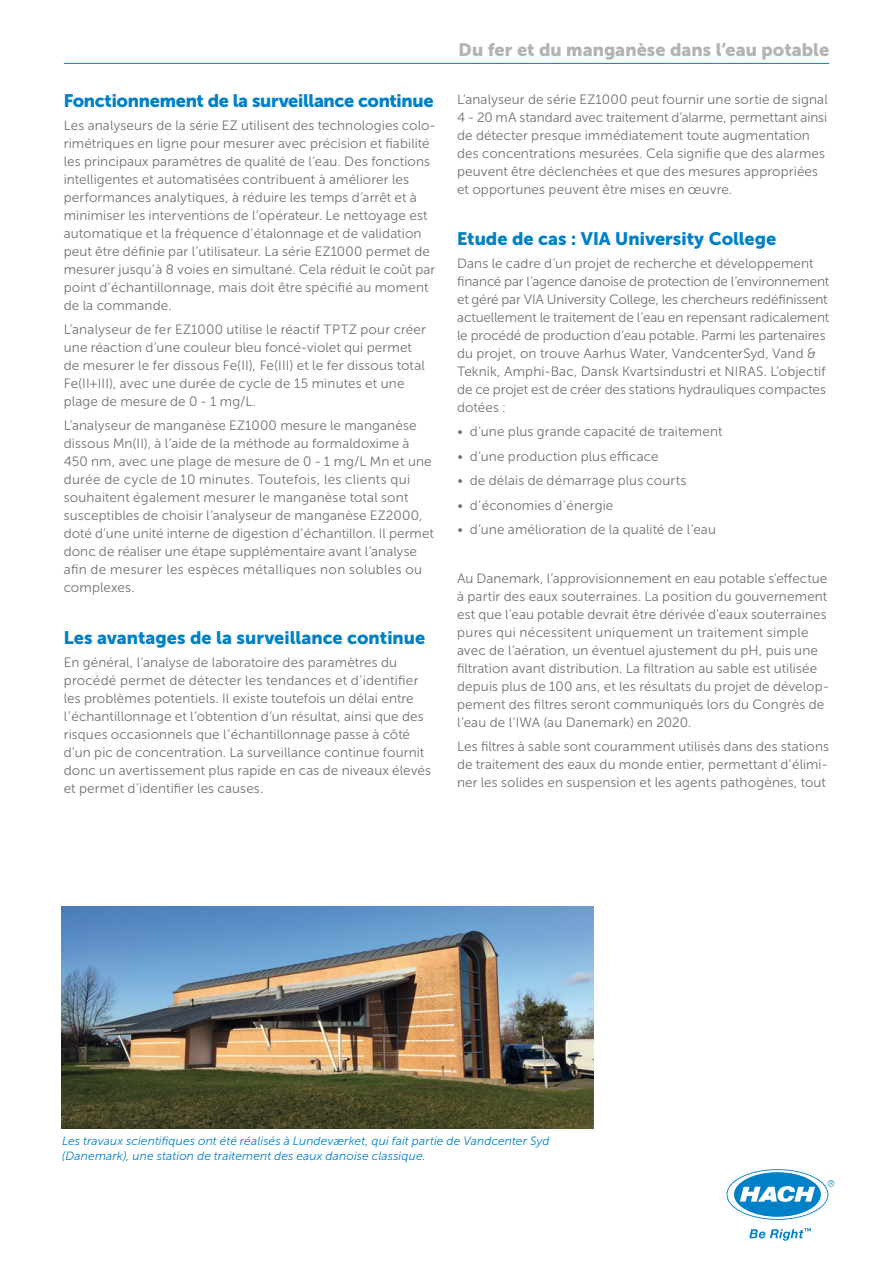
<style>
.page{position:relative;width:893px;height:1263px;background:#fff}
.page>*{position:absolute;margin:0;border:0;box-sizing:border-box;transform-origin:0 0}
.t1{font:18px "Museo Sans Cyrl 900";letter-spacing:-.005em;color:#0081c7}
.t2{font:18px "Museo Sans Cyrl 900";letter-spacing:.005em;color:#b1b3b4}
.t3{font:13.5px/18px "Museo Sans Cyrl 300";letter-spacing:.01em;color:#707172}
.t4{font:italic 12px/15px "Museo Sans Cyrl 300";letter-spacing:.01em;color:#0081c7}
</style>
<div class="page">
<svg style="left:727px;top:1170px;width:107px;height:49px"></svg>
<svg style="left:749px;top:1228px;width:62px;height:13px"></svg>
<img style="left:62px;top:907px;width:531px;height:221px">
<hr style="left:64px;top:63px;width:765px;height:1px;background:#0081c7">
<h1 class="t1" style="left:64px;top:91px;width:371px">Fonctionnement de la surveillance continue</h1>
<p class="t3" style="left:64px;top:116px;width:373px">Les analyseurs de la série EZ utilisent des technologies colo&shy;rimétriques en ligne pour mesurer avec précision et fiabilité les principaux paramètres de qualité de l’eau. Des fonctions intelligentes et automatisées contribuent à améliorer les performances analytiques, à réduire les temps d’arrêt et à minimiser les interventions de l’opérateur. Le nettoyage est automatique et la fréquence d’étalonnage et de validation peut être définie par l’utilisateur. La série EZ1000 permet de mesurer jusqu’à 8 voies en simultané. Cela réduit le coût par point d’échantillonnage, mais doit être spécifié au moment de la commande.</p>
<p class="t3" style="left:64px;top:320px;width:364px">L’analyseur de fer EZ1000 utilise le réactif TPTZ pour créer une réaction d’une couleur bleu foncé-violet qui permet de mesurer le fer dissous Fe(II), Fe(III) et le fer dissous total Fe(II+III), avec une durée de cycle de 15 minutes et une plage de mesure de 0 - 1 mg/L.</p>
<p class="t3" style="left:64px;top:417px;width:372px">L’analyseur de manganèse EZ1000 mesure le manganèse dissous Mn(II), à l’aide de la méthode au formaldoxime à 450 nm, avec une plage de mesure de 0 - 1 mg/L Mn et une durée de cycle de 10 minutes. Toutefois, les clients qui souhaitent également mesurer le manganèse total sont susceptibles de choisir l’analyseur de manganèse EZ2000, doté d’une unité interne de digestion d’échantillon. Il permet donc de réaliser une étape supplémentaire avant l’analyse afin de mesurer les espèces métalliques non solubles ou complexes.</p>
<h1 class="t1" style="left:64px;top:628px;width:363px">Les avantages de la surveillance continue</h1>
<p class="t3" style="left:64px;top:653px;width:369px">En général, l’analyse de laboratoire des paramètres du procédé permet de détecter les tendances et d’identifier les problèmes potentiels. Il existe toutefois un délai entre l’échantillonnage et l’obtention d’un résultat, ainsi que des risques occasionnels que l’échantillonnage passe à côté d’un pic de concentration. La surveillance continue fournit donc un avertissement plus rapide en cas de niveaux élevés et permet d’identifier les causes.</p>
<h1 class="t2" style="left:459px;top:39px;width:372px">Du fer et du manganèse dans l’eau potable</h1>
<p class="t3" style="left:457px;top:90px;width:372px">L’analyseur de série EZ1000 peut fournir une sortie de signal 4 - 20 mA standard avec traitement d’alarme, permettant ainsi de détecter presque immédiatement toute augmentation des concentrations mesurées. Cela signifie que des alarmes peuvent être déclenchées et que des mesures appropriées et opportunes peuvent être mises en œuvre.</p>
<h1 class="t1" style="left:457px;top:229px;width:321px">Etude de cas : VIA University College</h1>
<p class="t3" style="left:457px;top:254px;width:374px">Dans le cadre d’un projet de recherche et développement financé par l’agence danoise de protection de l’environnement et géré par VIA University College, les chercheurs redéfinissent actuellement le traitement de l’eau en repensant radicalement le procédé de production d’eau potable. Parmi les partenaires du projet, on trouve Aarhus Water, VandcenterSyd, Vand &amp; Teknik, Amphi-Bac, Dansk Kvartsindustri et NIRAS. L’objectif de ce projet est de créer des stations hydrauliques compactes dotées :</p>
<p class="t3" style="left:457px;top:423px;width:267px">• d’une plus grande capacité de traitement</p>
<p class="t3" style="left:457px;top:447px;width:203px">• d’une production plus efficace</p>
<p class="t3" style="left:457px;top:472px;width:231px">• de délais de démarrage plus courts</p>
<p class="t3" style="left:457px;top:496px;width:158px">• d’économies d’énergie</p>
<p class="t3" style="left:457px;top:520px;width:260px">• d’une amélioration de la qualité de l’eau</p>
<p class="t3" style="left:457px;top:569px;width:373px">Au Danemark, l’approvisionnement en eau potable s’effectue à partir des eaux souterraines. La position du gouvernement est que l’eau potable devrait être dérivée d’eaux souterraines pures qui nécessitent uniquement un traitement simple avec de l’aération, un éventuel ajustement du pH, puis une filtration avant distribution. La filtration au sable est utilisée depuis plus de 100 ans, et les résultats du projet de dévelop&shy;pement des filtres seront communiqués lors du Congrès de l’eau de l’IWA (au Danemark) en 2020.</p>
<p class="t3" style="left:457px;top:737px;width:374px">Les filtres à sable sont couramment utilisés dans des stations de traitement des eaux du monde entier, permettant d’élimi&shy;ner les solides en suspension et les agents pathogènes, tout</p>
<p class="t4" style="left:62px;top:1134px;width:489px">Les travaux scientifiques ont été réalisés à Lundeværket, qui fait partie de Vandcenter Syd (Danemark), une station de traitement des eaux danoise classique.</p>
</div>
